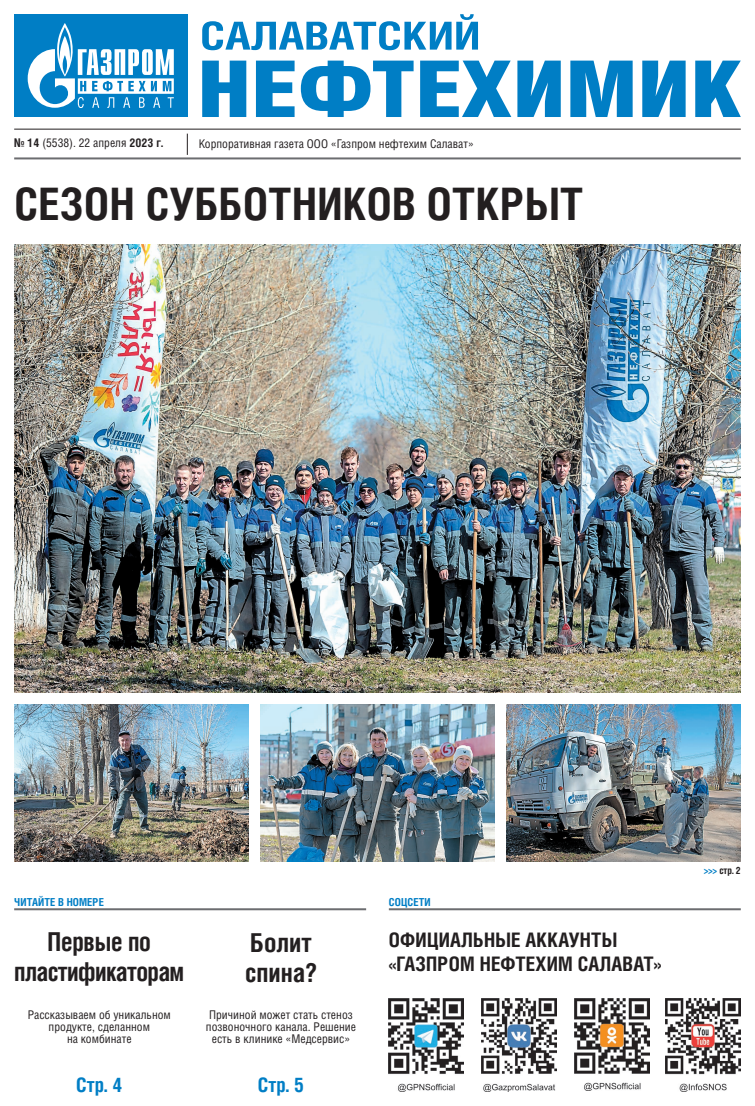
<style>
.page{position:relative;width:755px;height:1106px;background:#fff}
.page>*{position:absolute;margin:0;border:0;box-sizing:border-box;transform-origin:0 0}
.t1{font:700 44.8px "Helios Cond";letter-spacing:.01em;color:#231f20}
.t2{font:700 26px/30px "Helios Cond";letter-spacing:-.02em;color:#231f20;text-align:center;scale:.95 1}
.t3{font:700 26px/30px "Helios Cond";color:#231f20}
.t4{font:700 20px/24.2px "Helios Cond";letter-spacing:.01em;color:#231f20}
.t5{font:700 20px "Helios Cond";color:#007ec5}
.t6{font:12px/12.1px "Helios Cond";color:#231f20;text-align:center}
.t7{font:700 11px "Helios Cond";letter-spacing:.01em;color:#007ec5}
.t8{font:700 10px "Helios Cond";color:#231f20}
.s1{font-weight:700}
.s2{color:#007ec5}
</style>
<div class="page">
<hr style="left:14px;top:129px;width:726px;height:1px;background:#231f20">
<svg style="left:187px;top:134px;width:1px;height:21px"></svg>
<div style="left:14px;top:14px;width:173px;height:103px;background:#007ec5"></div>
<svg style="left:28px;top:23px;width:146px;height:85px"></svg>
<svg style="left:202px;top:14px;width:275px;height:36px"></svg>
<svg style="left:202px;top:61px;width:44px;height:56px"></svg>
<svg style="left:256px;top:61px;width:38px;height:56px"></svg>
<svg style="left:300px;top:61px;width:113px;height:56px"></svg>
<svg style="left:420px;top:61px;width:91px;height:56px"></svg>
<svg style="left:517px;top:61px;width:43px;height:56px;background:#2892ce"></svg>
<svg style="left:570px;top:61px;width:62px;height:56px"></svg>
<svg style="left:642px;top:61px;width:43px;height:56px;background:#2791cd"></svg>
<svg style="left:695px;top:61px;width:45px;height:56px"></svg>
<hr style="left:14px;top:157px;width:726px;height:2px;background:#6c6d70">
<img style="left:481px;top:998px;width:75px;height:93px">
<img style="left:574px;top:998px;width:74px;height:92px">
<img style="left:388px;top:998px;width:75px;height:93px">
<img style="left:665px;top:998px;width:75px;height:93px">
<hr style="left:14px;top:908px;width:352px;height:2px;background:#6c6d70">
<hr style="left:388px;top:908px;width:352px;height:2px;background:#6c6d70">
<img style="left:14px;top:244px;width:726px;height:448px">
<img style="left:506px;top:704px;width:234px;height:157px">
<img style="left:260px;top:704px;width:234px;height:157px">
<img style="left:14px;top:704px;width:235px;height:157px">
<p class="t6" style="left:14px;top:137px;width:150px"><span class="s1">№ 14</span> (5538). 22 апреля <span class="s1">2023 г.</span></p>
<p class="t6" style="left:198px;top:137px;width:276px">Корпоративная газета ООО «Газпром нефтехим Салават»</p>
<h1 class="t1" style="left:14px;top:173px;width:570px">СЕЗОН СУББОТНИКОВ ОТКРЫТ</h1>
<p class="t7" style="left:14px;top:894px;width:91px">ЧИТАЙТЕ В НОМЕРЕ</p>
<p class="t7" style="left:388px;top:894px;width:43px">СОЦСЕТИ</p>
<h2 class="t2" style="left:14px;top:926px;width:180px">Первые по пластификаторам</h2>
<p class="t6" style="left:28px;top:1008px;width:145px">Рассказываем об уникальном продукте, сделанном<br>на комбинате</p>
<h3 class="t5" style="left:76px;top:1071px;width:48px">Стр. 4</h3>
<h3 class="t4" style="left:388px;top:927px;width:274px">ОФИЦИАЛЬНЫЕ АККАУНТЫ «ГАЗПРОМ НЕФТЕХИМ САЛАВАТ»</h3>
<h2 class="t3" style="left:245px;top:927px;width:73px">Болит спина?</h2>
<p class="t6" style="left:206px;top:1008px;width:152px">Причиной может стать стеноз позвоночного канала. Решение есть в клинике «Медсервис»</p>
<h3 class="t5" style="left:258px;top:1071px;width:48px">Стр. 5</h3>
<p class="t8" style="left:703px;top:863px;width:39px"><span class="s2">&gt;&gt;&gt;</span> стр. 2</p>
</div>
